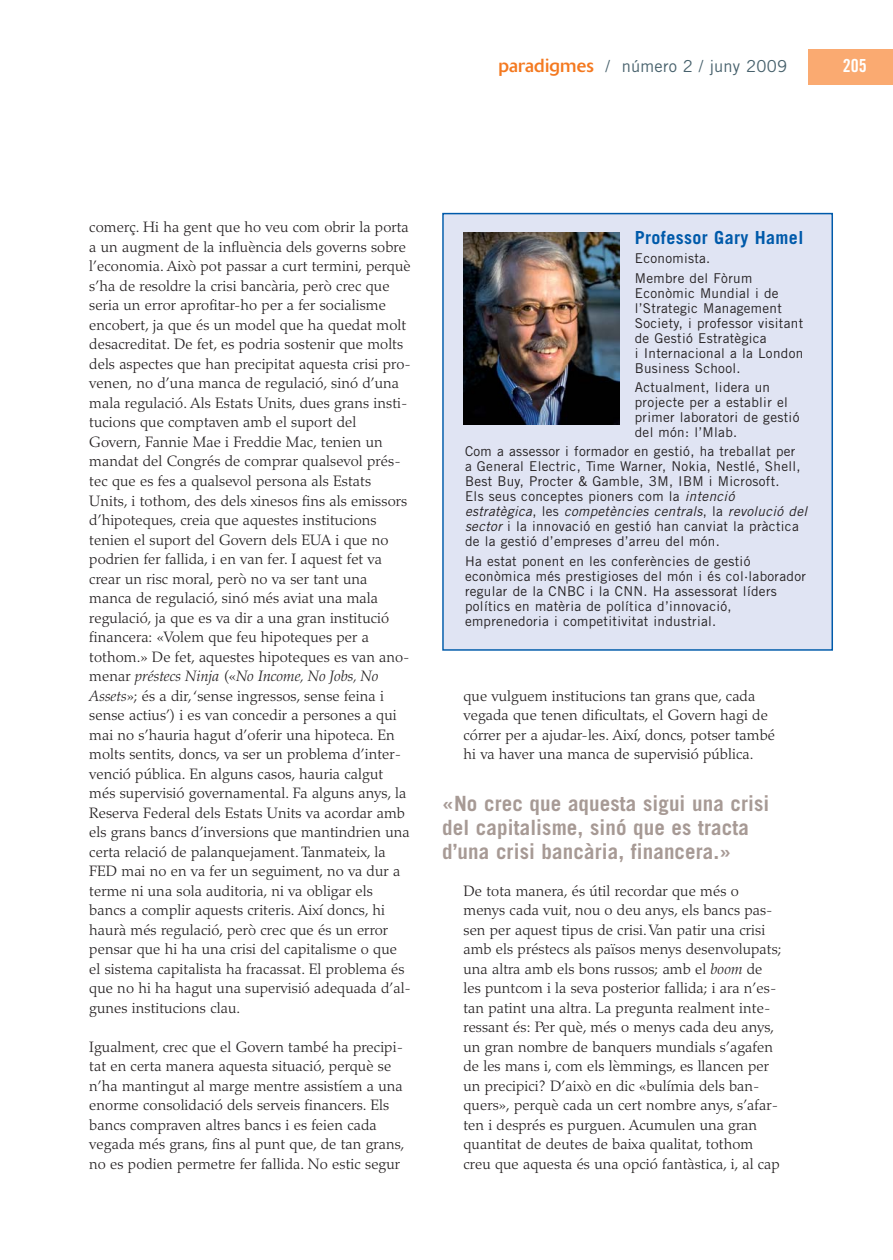
<style>
.page{position:relative;width:893px;height:1260px;background:#fff}
.page>*{position:absolute;margin:0;border:0;box-sizing:border-box;transform-origin:0 0}
.t1{font:700 21px/24px "Trade Gothic";letter-spacing:.005em;color:#a79a95}
.t2{font:700 18px "Trade Gothic";letter-spacing:.02em;color:#005aaa}
.t3{font:18px "Trade Gothic Bold Cond Twenty";color:#fff}
.t4{font:16.5px "Trade Gothic";letter-spacing:.01em;color:#47616c}
.t5{font:300 15px/19.5px "Palatino";letter-spacing:.005em;color:#231f20}
.t6{font:13.5px/15px "Trade Gothic";letter-spacing:.025em;color:#231f20}
.s1{font-family:"Delta";font-size:18.75px;color:#f47920}
.s2{font-style:italic}
</style>
<div class="page">
<div style="left:808px;top:49px;width:85px;height:36px;background:#faaa71"></div>
<div style="left:444px;top:214px;width:387px;height:435px;background:#e0e4f3"></div>
<div style="left:442px;top:213px;width:391px;height:437px;border:2px solid #005aaa"></div>
<img style="left:463px;top:232px;width:157px;height:192px">
<p class="t4" style="left:498px;top:60px;width:290px"><span class="s1">paradigmes</span> / número 2 / juny 2009</p>
<p class="t3" style="left:843px;top:59px;width:25px">205</p>
<p class="t5" style="left:89px;top:219px;width:323px">comerç. Hi ha gent que ho veu com obrir la porta a un augment de la influència dels governs sobre l’economia. Això pot passar a curt termini, perquè s’ha de resoldre la crisi bancària, però crec que seria un error aprofitar-ho per a fer socialisme encobert, ja que és un model que ha quedat molt desacreditat. De fet, es podria sostenir que molts dels aspectes que han precipitat aquesta crisi pro&shy;venen, no d’una manca de regulació, sinó d’una mala regulació. Als Estats Units, dues grans insti&shy;tucions que comptaven amb el suport del Govern, Fannie Mae i Freddie Mac, tenien un mandat del Congrés de comprar qualsevol prés&shy;tec que es fes a qualsevol persona als Estats Units, i tothom, des dels xinesos fins als emissors d’hipoteques, creia que aquestes institucions tenien el suport del Govern dels EUA i que no podrien fer fallida, i en van fer. I aquest fet va crear un risc moral, però no va ser tant una manca de regulació, sinó més aviat una mala regulació, ja que es va dir a una gran institució financera: «Volem que feu hipoteques per a tothom.» De fet, aquestes hipoteques es van ano&shy;menar <span class="s2">préstecs Ninja</span> («<span class="s2">No Income, No Jobs, No Assets</span>»; és a dir, ‘sense ingressos, sense feina i sense actius’) i es van concedir a persones a qui mai no s’hauria hagut d’oferir una hipoteca. En molts sentits, doncs, va ser un problema d’inter&shy;venció pública. En alguns casos, hauria calgut més supervisió governamental. Fa alguns anys, la Reserva Federal dels Estats Units va acordar amb els grans bancs d’inversions que mantindrien una certa relació de palanquejament. Tanmateix, la FED mai no en va fer un seguiment, no va dur a terme ni una sola auditoria, ni va obligar els bancs a complir aquests criteris. Així doncs, hi haurà més regulació, però crec que és un error pensar que hi ha una crisi del capitalisme o que el sistema capitalista ha fracassat. El problema és que no hi ha hagut una supervisió adequada d’al&shy;gunes institucions clau.</p>
<p class="t5" style="left:89px;top:1038px;width:317px">Igualment, crec que el Govern també ha precipi&shy;tat en certa manera aquesta situació, perquè se n’ha mantingut al marge mentre assistíem a una enorme consolidació dels serveis financers. Els bancs compraven altres bancs i es feien cada vegada més grans, fins al punt que, de tan grans, no es podien permetre fer fallida. No estic segur</p>
<p class="t2" style="left:635px;top:231px;width:170px">Professor Gary Hamel</p>
<p class="t6" style="left:635px;top:250px;width:119px;line-height:19.2px">Economista.<br>Membre del Fòrum</p>
<p class="t6" style="left:635px;top:286px;width:170px">Econòmic Mundial i de l’Strategic Management<br>Society, i professor visitant de Gestió Estratègica<br>i Internacional a la London<br>Business School.</p>
<p class="t6" style="left:635px;top:381px;width:166px">Actualment, lidera un projecte per a establir el primer laboratori de gestió del món: l’Mlab.</p>
<p class="t6" style="left:465px;top:445px;width:346px">Com a assessor i formador en gestió, ha treballat per<br>a General Electric, Time Warner, Nokia, Nestlé, Shell, Best Buy, Procter &amp; Gamble, 3M, IBM i Microsoft.<br>Els seus conceptes pioners com la <span class="s2">intenció estratègica</span>, l e s <span class="s2">competències centrals</span>, l a <span class="s2">revolució del sector</span> i la innovació en gestió han canviat la pràctica de la gestió d’empreses d’arreu del món.</p>
<p class="t6" style="left:465px;top:554px;width:342px">Ha estat ponent en les conferències de gestió econòmica més prestigioses del món i és col·laborador regular de la CNBC i la CNN. Ha assessorat líders polítics en matèria de política d’innovació, emprenedoria i competitivitat industrial.</p>
<p class="t5" style="left:463px;top:687px;width:313px">que vulguem institucions tan grans que, cada vegada que tenen dificultats, el Govern hagi de córrer per a ajudar-les. Així, doncs, potser també hi va haver una manca de supervisió pública.</p>
<h1 class="t1" style="left:442px;top:793px;width:329px">«No crec que aquesta sigui una crisi del capitalisme, sinó que es tracta d’una crisi bancària, financera.»</h1>
<p class="t5" style="left:463px;top:882px;width:320px">De tota manera, és útil recordar que més o menys cada vuit, nou o deu anys, els bancs pas&shy;sen per aquest tipus de crisi. Van patir una crisi amb els préstecs als països menys desenvolupats; una altra amb els bons russos; amb el <span class="s2">boom</span> de les puntcom i la seva posterior fallida; i ara n’es&shy;tan patint una altra. La pregunta realment inte&shy;ressant és: Per què, més o menys cada deu anys, un gran nombre de banquers mundials s’agafen de les mans i, com els lèmmings, es llancen per un precipici? D’això en dic «bulímia dels ban&shy;quers», perquè cada un cert nombre anys, s’afar&shy;ten i després es purguen. Acumulen una gran quantitat de deutes de baixa qualitat, tothom creu que aquesta és una opció fantàstica, i, al cap</p>
</div>
